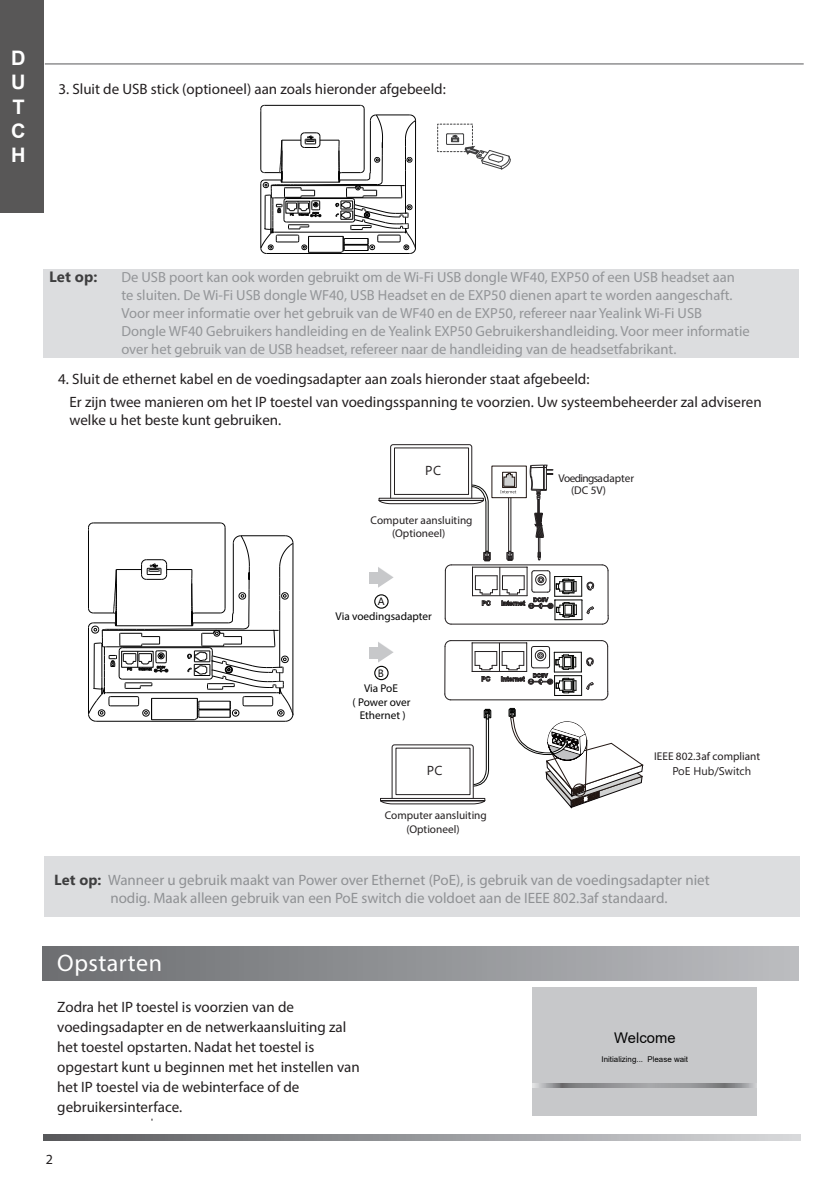
<style>
.page{position:relative;width:840px;height:1191px;background:#fff}
.page>*{position:absolute;margin:0;border:0;box-sizing:border-box;transform-origin:0 0}
.t1{font:600 condensed 24px "Myriad Pro";letter-spacing:.02em;color:#fff}
.t2{font:700 20px/24px "Arial";color:#fff;text-align:justify}
.t3{font:300 semi-condensed 15px/20px "Myriad Pro";color:#231f20}
.t4{font:300 semi-condensed 15px/18px "Myriad Pro";color:#8f9194}
.t5{font:600 condensed 15px "Myriad Pro";color:#231f20}
.t6{font:700 15px "Microsoft Phags Pa";color:#3e3e3f}
.t7{font:14.8px "Arial";color:#030303}
.t8{font:300 semi-condensed 14.6px/18px "Myriad Pro";color:#939598}
.t9{font:300 semi-condensed 14px "Myriad Pro";color:#231f20}
.t10{font:13px "Microsoft Phags Pa";color:#231f20}
.t11{font:300 semi-condensed 11.2px/13.6px "Myriad Pro";color:#231f20;text-align:center}
.t12{font:300 semi-condensed 11.2px/13.6px "Myriad Pro";color:#030303;text-align:center}
.t13{font:300 semi-condensed 11.2px/12.6px "Myriad Pro";letter-spacing:-.03em;color:#231f20}
.t14{font:11.2px "Microsoft Phags Pa";color:#231f20}
.t15{font:10.6px "Microsoft Phags Pa";color:#030303}
.t16{font:8px "Arial";color:#030303}
.s1{font-family:"Microsoft Phags Pa";font-weight:700;font-stretch:normal;font-size:14.6px;color:#3e3e3f}
</style>
<div class="page">
<hr style="left:45px;top:63px;width:758px;height:1px;background:#57585a">
<div style="left:532px;top:987px;width:224px;height:129px;background:#c7c8ca"></div>
<svg style="left:532px;top:1084px;width:220px;height:3px"></svg>
<div style="left:42px;top:946px;width:755px;height:34px;background:linear-gradient(to right,#6b6d70,#bbbcc0)"></div>
<div style="left:0;top:0;width:43px;height:213px;background:#585757"></div>
<svg style="left:43px;top:1134px;width:756px;height:6px;background:#97989b"></svg>
<div style="left:44px;top:856px;width:754px;height:61px;background:#dcdddf"></div>
<div style="left:43px;top:269px;width:755px;height:88px;background:#dcdddf"></div>
<div style="left:374px;top:594px;width:14px;height:14px;border:1px solid #040503;border-radius:50%"></div>
<div style="left:369px;top:572px;width:10px;height:11px;background:#c7c8ca"></div>
<div style="left:369px;top:647px;width:10px;height:11px;background:#c7c8ca"></div>
<svg style="left:378px;top:642px;width:15px;height:20px"></svg>
<div style="left:374px;top:666px;width:14px;height:14px;border:1px solid #040503;border-radius:50%"></div>
<svg style="left:509px;top:708px;width:134px;height:100px"></svg>
<div style="left:483px;top:710px;width:8px;height:8px;border:1px solid #040503"></div>
<svg style="left:380px;top:709px;width:110px;height:95px"></svg>
<hr style="left:380px;top:800px;width:104px;height:1px;background:#231f20">
<div style="left:395px;top:748px;width:75px;height:47px;border:1px solid #231f20"></div>
<hr style="left:451px;top:624px;width:151px;height:1px;background:#231f20">
<hr style="left:451px;top:564px;width:150px;height:1px;background:#231f20">
<hr style="left:607px;top:571px;width:1px;height:44px;background:#231f20">
<svg style="left:601px;top:615px;width:7px;height:10px"></svg>
<svg style="left:601px;top:564px;width:7px;height:7px"></svg>
<svg style="left:378px;top:444px;width:216px;height:181px"></svg>
<hr style="left:450px;top:699px;width:151px;height:1px;background:#231f20">
<hr style="left:472px;top:642px;width:54px;height:1px;background:#231f20">
<hr style="left:450px;top:640px;width:151px;height:1px;background:#231f20">
<hr style="left:444px;top:646px;width:1px;height:48px;background:#231f20">
<hr style="left:607px;top:646px;width:1px;height:45px;background:#231f20">
<svg style="left:601px;top:691px;width:7px;height:9px"></svg>
<svg style="left:444px;top:693px;width:7px;height:7px"></svg>
<svg style="left:444px;top:640px;width:7px;height:7px"></svg>
<svg style="left:600px;top:640px;width:8px;height:7px"></svg>
<svg style="left:471px;top:643px;width:123px;height:53px"></svg>
<svg style="left:445px;top:133px;width:66px;height:37px"></svg>
<svg style="left:260px;top:105px;width:156px;height:149px"></svg>
<svg style="left:88px;top:522px;width:205px;height:200px"></svg>
<h2 class="t2" style="left:11px;top:47px;width:15px">D U T C H</h2>
<p class="t5" style="left:58px;top:80px;width:388px">3. Sluit de USB stick (optioneel) aan zoals hieronder afgebeeld:</p>
<p class="t6" style="left:49px;top:266px;width:50px">Let op:</p>
<p class="t8" style="left:121px;top:268px;width:629px">De USB poort kan ook worden gebruikt om de Wi-Fi USB dongle WF40, EXP50 of een USB headset aan te sluiten. De Wi-Fi USB dongle WF40, USB Headset en de EXP50 dienen apart te worden aangeschaft.<br>Voor meer informatie over het gebruik van de WF40 en de EXP50, refereer naar Yealink Wi-Fi USB Dongle WF40 Gebruikers handleiding en de Yealink EXP50 Gebruikershandleiding. Voor meer informatie over het gebruik van de USB headset, refereer naar de handleiding van de headsetfabrikant.</p>
<p class="t5" style="left:58px;top:370px;width:532px">4. Sluit de ethernet kabel en de voedingsadapter aan zoals hieronder staat afgebeeld:</p>
<p class="t3" style="left:69px;top:393px;width:693px;line-height:18px">Er zijn twee manieren om het IP toestel van voedingsspanning te voorzien. Uw systeembeheerder zal adviseren welke u het beste kunt gebruiken.</p>
<p class="t10" style="left:425px;top:461px;width:17px">PC</p>
<p class="t11" style="left:370px;top:513px;width:103px">Computer aansluiting (Optioneel)</p>
<p class="t15" style="left:377px;top:594px;width:8px">A</p>
<p class="t12" style="left:335px;top:609px;width:98px">Via voedingsadapter</p>
<p class="t15" style="left:377px;top:666px;width:8px">B</p>
<p class="t12" style="left:352px;top:681px;width:59px">Via PoE<br>( Power over<br>Ethernet )</p>
<p class="t10" style="left:426px;top:761px;width:17px">PC</p>
<p class="t11" style="left:384px;top:808px;width:103px">Computer aansluiting (Optioneel)</p>
<p class="t13" style="left:570px;top:471px;width:65px;text-indent:-13px">Voedingsadapter (DC 5V)</p>
<p class="t11" style="left:654px;top:749px;width:107px">IEEE 802.3af compliant</p>
<p class="t14" style="left:672px;top:763px;width:80px">PoE Hub/Switch</p>
<p class="t4" style="left:110px;top:871px;width:600px;text-indent:-56px"><span class="s1">Let op:</span> Wanneer u gebruik maakt van Power over Ethernet (PoE), is gebruik van de voedingsadapter niet nodig. Maak alleen gebruik van een PoE switch die voldoet aan de IEEE 802.3af standaard.</p>
<h1 class="t1" style="left:57px;top:947px;width:106px">Opstarten</h1>
<p class="t3" style="left:57px;top:996px;width:304px">Zodra het IP toestel is voorzien van de voedingsadapter en de netwerkaansluiting zal het toestel opstarten. Nadat het toestel is opgestart kunt u beginnen met het instellen van het IP toestel via de webinterface of de gebruikersinterface.</p>
<p class="t9" style="left:46px;top:1150px;width:9px">2</p>
<p class="t7" style="left:614px;top:1028px;width:63px">Welcome</p>
<p class="t16" style="left:601px;top:1053px;width:88px">Initializing... Please wait</p>
</div>
